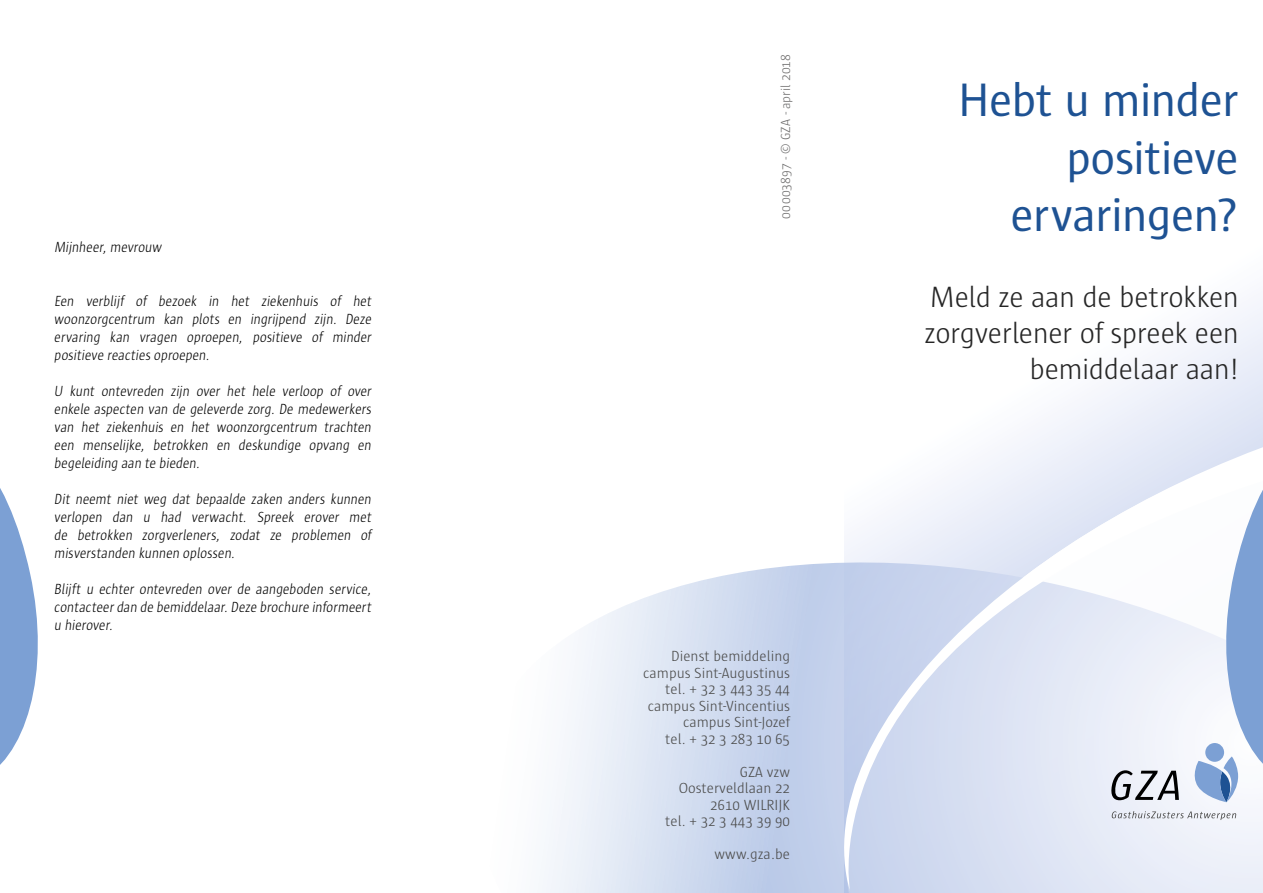
<style>
.page{position:relative;width:1263px;height:893px;background:#fff}
.page>*{position:absolute;margin:0;border:0;box-sizing:border-box;transform-origin:0 0}
.t1{font:48px/57.6px "Sun";letter-spacing:-.02em;color:#1e5293;text-align:right}
.t2{font:300 30px/36px "Sun";letter-spacing:-.02em;color:#262626;text-align:right}
.t3{font:300 15px/18px "Sun";color:#000;text-align:justify;scale:.9 1}
.t4{font:300 15px/16.5px "Sun";color:#4a4a49;text-align:right}
.t5{font:300 13.5px "Sun";color:#706f6f}
</style>
<div class="page">
<svg style="left:541px;top:565px;width:722px;height:328px"></svg>
<svg style="left:0;top:488px;width:38px;height:277px"></svg>
<svg style="left:795px;top:327px;width:468px;height:564px"></svg>
<svg style="left:1190px;top:446px;width:73px;height:356px"></svg>
<p class="t3" style="left:54px;top:238px;width:124px">Mijnheer, mevrouw</p>
<p class="t3" style="left:54px;top:292px;width:356px">Een verblijf of bezoek in het ziekenhuis of het woonzorgcentrum kan plots en ingrijpend zijn. Deze ervaring kan vragen oproepen, positieve of minder positieve reacties oproepen.</p>
<p class="t3" style="left:54px;top:382px;width:356px">U kunt ontevreden zijn over het hele verloop of over enkele aspecten van de geleverde zorg. De medewerkers van het ziekenhuis en het woonzorgcentrum trachten een menselijke, betrokken en deskundige opvang en begeleiding aan te bieden.</p>
<p class="t3" style="left:54px;top:490px;width:356px;text-align:left">Dit neemt niet weg dat bepaalde zaken anders kunnen verlopen dan u had verwacht. Spreek erover met de betrokken zorgverleners, zodat ze problemen of misverstanden kunnen oplossen.</p>
<p class="t3" style="left:54px;top:580px;width:356px">Blijft u echter ontevreden over de aangeboden service, contacteer dan de bemiddelaar.Deze brochure informeert u hierover.</p>
<p class="t5" style="left:778px;top:219px;width:166px;rotate:-90deg">00003897 - © GZA - april 2018</p>
<p class="t4" style="left:643px;top:648px;width:148px">Dienst bemiddeling campus Sint-Augustinus tel. + 32 3 443 35 44 campus Sint-Vincentius campus Sint-Jozef<br>tel. + 32 3 283 10 65</p>
<p class="t4" style="left:665px;top:764px;width:126px">GZA vzw<br>Oosterveldlaan 22<br>2610 WILRIJK<br>tel. + 32 3 443 39 90</p>
<p class="t4" style="left:715px;top:846px;width:77px">www.gza.be</p>
<h1 class="t1" style="left:958px;top:71px;width:282px">Hebt u minder positieve ervaringen?</h1>
<h2 class="t2" style="left:924px;top:279px;width:316px">Meld ze aan de betrokken zorgverlener of spreek een bemiddelaar aan!</h2>
</div>
